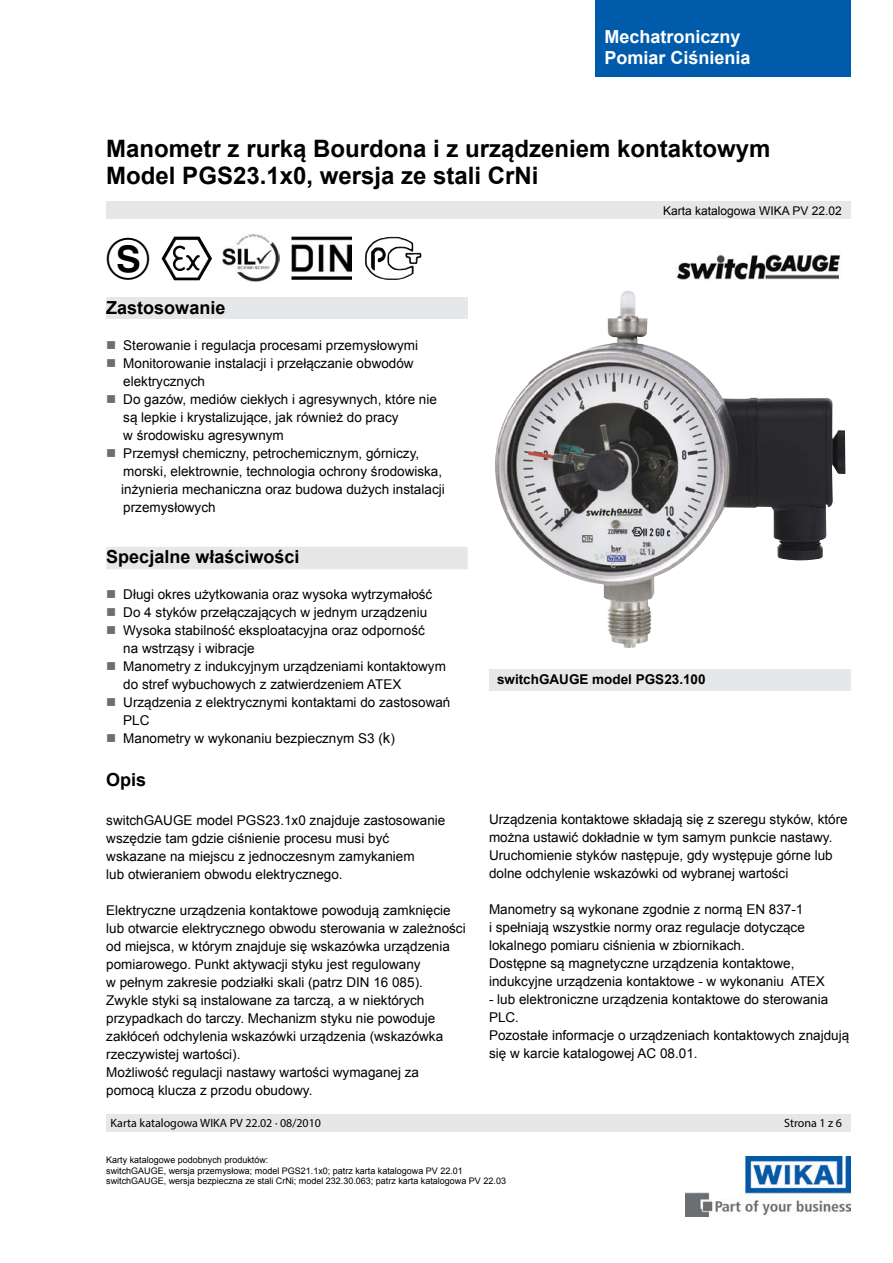
<style>
.page{position:relative;width:893px;height:1263px;background:#fff}
.page>*{position:absolute;margin:0;border:0;box-sizing:border-box;transform-origin:0 0}
.t1{font:46.5px "Wika";color:#000}
.t2{font:700 24px/27px "Arial";color:#000}
.t3{font:700 18px "Arial";color:#000}
.t4{font:700 18px/21px "Arial";color:#fff}
.t5{font:13.5px/18px "Arial";color:#000}
.t6{font:700 13.5px "Arial";color:#000}
.t7{font:12px "Myriad Pro";color:#000}
.t8{font:12px "Arial";color:#000}
.t9{font:9px/10.5px "Arial";color:#000}
.s1{color:#6d6e71}
.s2{font-size:15px}
</style>
<div class="page">
<div style="left:106px;top:298px;width:362px;height:21px;background:#e6e7e8"></div>
<img style="left:685px;top:1157px;width:165px;height:59px">
<div style="left:106px;top:202px;width:744px;height:17px;background:#e6e7e8"></div>
<div style="left:106px;top:1114px;width:744px;height:17px;background:#e6e7e8"></div>
<img style="left:162px;top:237px;width:12px;height:38px">
<img style="left:223px;top:233px;width:56px;height:49px">
<img style="left:291px;top:236px;width:60px;height:44px">
<img style="left:364px;top:236px;width:58px;height:44px">
<img style="left:495px;top:291px;width:350px;height:357px">
<div style="left:595px;top:0;width:255px;height:77px;background:#005baa"></div>
<div style="left:106px;top:547px;width:362px;height:22px;background:#e6e7e8"></div>
<div style="left:489px;top:669px;width:361px;height:21px;background:#e6e7e8"></div>
<img style="left:677px;top:254px;width:164px;height:26px">
<h3 class="t4" style="left:605px;top:27px;width:148px">Mechatroniczny<br>Pomiar Ciśnienia</h3>
<h2 class="t2" style="left:106px;top:136px;width:666px">Manometr z rurką Bourdona i z urządzeniem kontaktowym<br>Model PGS23.1x0, wersja ze stali CrNi</h2>
<h1 class="t1" style="left:106px;top:235px;width:46px">k</h1>
<h3 class="t3" style="left:106px;top:296px;width:121px">Zastosowanie</h3>
<p class="t5" style="left:123px;top:336px;width:315px">Sterowanie i regulacja procesami przemysłowymi Monitorowanie instalacji i przełączanie obwodów elektrycznych<br>Do gazów, mediów ciekłych i agresywnych, które nie są lepkie i krystalizujące, jak również do pracy<br>w środowisku agresywnym</p>
<p class="t5" style="left:121px;top:444px;width:325px;text-indent:-15px"><span class="s1">■</span> Przemysł chemiczny, petrochemicznym, górniczy, morski, elektrownie, technologia ochrony środowiska, inżynieria mechaniczna oraz budowa dużych instalacji przemysłowych</p>
<h3 class="t3" style="left:106px;top:545px;width:195px">Specjalne właściwości</h3>
<p class="t5" style="left:123px;top:585px;width:329px">Długi okres użytkowania oraz wysoka wytrzymałość Do 4 styków przełączających w jednym urządzeniu Wysoka stabilność eksploatacyjna oraz odporność<br>na wstrząsy i wibracje<br>Manometry z indukcyjnym urządzeniami kontaktowym do stref wybuchowych z zatwierdzeniem ATEX Urządzenia z elektrycznymi kontaktami do zastosowań PLC<br>Manometry w wykonaniu bezpiecznym S3 (<span class="s2">k</span>)</p>
<h3 class="t3" style="left:106px;top:768px;width:42px">Opis</h3>
<p class="t5" style="left:106px;top:812px;width:341px">switchGAUGE model PGS23.1x0 znajduje zastosowanie wszędzie tam gdzie ciśnienie procesu musi być wskazane na miejscu z jednoczesnym zamykaniem<br>lub otwieraniem obwodu elektrycznego.</p>
<p class="t5" style="left:106px;top:902px;width:361px">Elektryczne urządzenia kontaktowe powodują zamknięcie lub otwarcie elektrycznego obwodu sterowania w zależności od miejsca, w którym znajduje się wskazówka urządzenia pomiarowego. Punkt aktywacji styku jest regulowany<br>w pełnym zakresie podziałki skali (patrz DIN 16 085).<br>Zwykle styki są instalowane za tarczą, a w niektórych przypadkach do tarczy. Mechanizm styku nie powoduje zakłóceń odchylenia wskazówki urządzenia (wskazówka rzeczywistej wartości).<br>Możliwość regulacji nastawy wartości wymaganej za pomocą klucza z przodu obudowy.</p>
<p class="t8" style="left:663px;top:203px;width:180px">Karta katalogowa WIKA PV 22.02</p>
<p class="t6" style="left:497px;top:671px;width:210px">switchGAUGE model PGS23.100</p>
<p class="t5" style="left:489px;top:810px;width:360px">Urządzenia kontaktowe składają się z szeregu styków, które można ustawić dokładnie w tym samym punkcie nastawy.<br>Uruchomienie styków następuje, gdy występuje górne lub dolne odchylenie wskazówki od wybranej wartości</p>
<p class="t5" style="left:489px;top:900px;width:337px">Manometry są wykonane zgodnie z normą EN 837-1<br>i spełniają wszystkie normy oraz regulacje dotyczące lokalnego pomiaru ciśnienia w zbiornikach.<br>Dostępne są magnetyczne urządzenia kontaktowe, indukcyjne urządzenia kontaktowe - w wykonaniu ATEX</p>
<p class="t5" style="left:489px;top:990px;width:362px">- lub elektroniczne urządzenia kontaktowe do sterowania PLC.<br>Pozostałe informacje o urządzeniach kontaktowych znajdują się w karcie katalogowej AC 08.01.</p>
<p class="t7" style="left:111px;top:1116px;width:212px">Karta katalogowa WIKA PV 22.02 ∙ 08/2010</p>
<p class="t7" style="left:784px;top:1116px;width:59px">Strona 1 z 6</p>
<p class="t9" style="left:106px;top:1155px;width:401px">Karty katalogowe podobnych produktów:<br>switchGAUGE, wersja przemysłowa; model PGS21.1x0; patrz karta katalogowa PV 22.01 switchGAUGE, wersja bezpieczna ze stali CrNi; model 232.30.063; patrz karta katalogowa PV 22.03</p>
</div>
